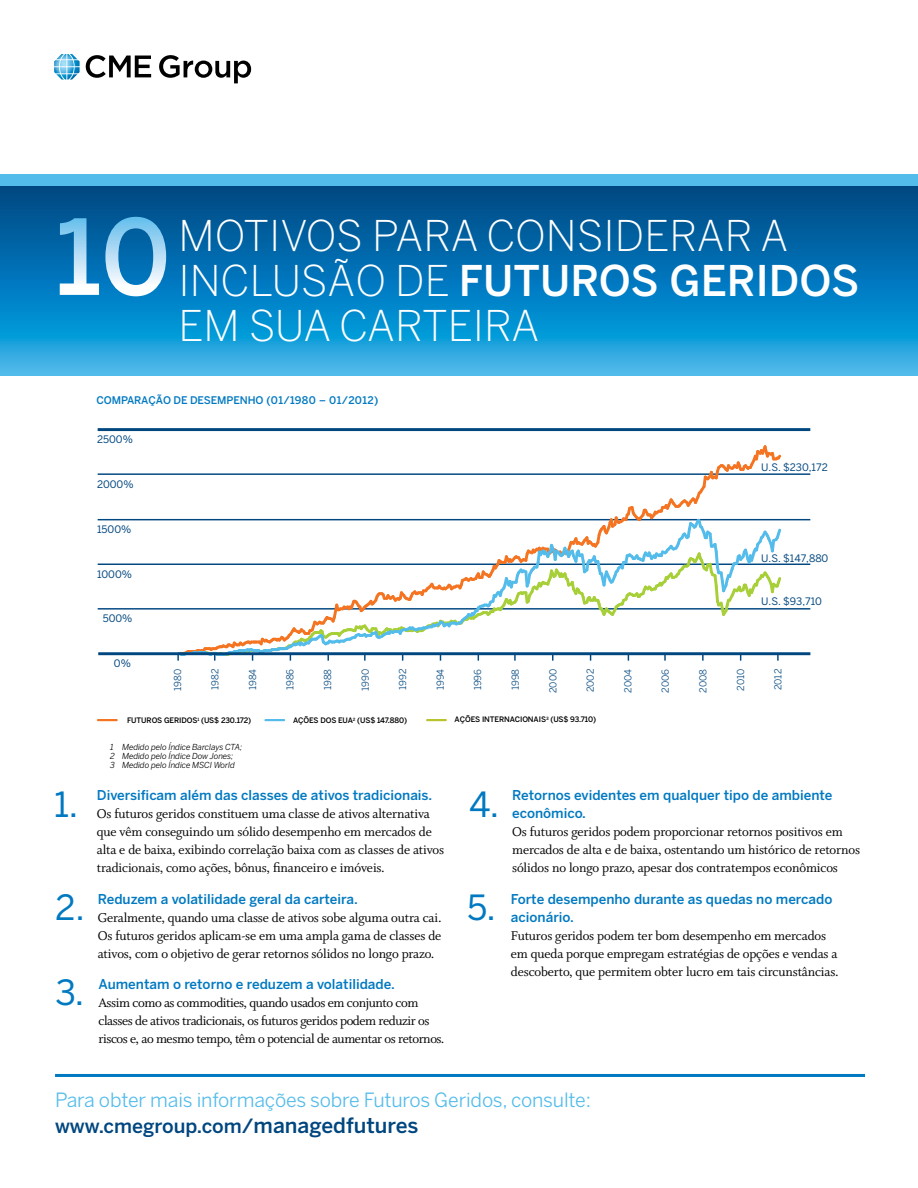
<style>
.page{position:relative;width:918px;height:1188px;background:#fff}
.page>*{position:absolute;margin:0;border:0;box-sizing:border-box;transform-origin:0 0}
.t1{font:500 103.65px "Benton Sans";color:#fff}
.t2{font:300 42px/45px "Benton Sans";color:#fff}
.t3{font:34.5px "Benton Sans";color:#0079c1}
.t4{font:19.5px/25.2px "Benton Sans";letter-spacing:-.01em;color:#54bceb}
.t5{font:14.25px/18px "Whitman Roman LF";letter-spacing:-.01em;color:#000}
.t6{font:14.25px/18px "Whitman Roman LF";letter-spacing:-.03em;color:#000}
.t7{font:500 13.5px/18px "Benton Sans";color:#0079c1}
.t8{font:500 10.5px "Benton Sans";letter-spacing:-.01em;color:#0079c1}
.t9{font:10.2px "Benton Sans";color:#00467f}
.t10{font:9.6px "Benton Sans";color:#00467f}
.t11{font:italic 8.25px/9px "Benton Sans";letter-spacing:-.01em;color:#000}
.t12{font:500 7.5px "Benton Sans";letter-spacing:-.01em;color:#000}
.s1{font-weight:500}
.s2{font-weight:500;color:#00467f}
.s3{font-weight:500;font-size:21px;color:#00467f}
</style>
<div class="page">
<svg style="left:0;top:185px;width:918px;height:190px;background:#0a7bba"></svg>
<div style="left:0;top:174px;width:918px;height:11px;background:#54bceb"></div>
<svg style="left:86px;top:55px;width:65px;height:23px"></svg>
<svg style="left:159px;top:55px;width:92px;height:28px"></svg>
<img style="left:54px;top:54px;width:26px;height:26px">
<hr style="left:55px;top:1074px;width:810px;height:3px;background:#0079c1">
<svg style="left:98px;top:719px;width:19px;height:2px"></svg>
<svg style="left:265px;top:719px;width:19px;height:2px"></svg>
<svg style="left:427px;top:719px;width:19px;height:2px"></svg>
<hr style="left:98px;top:428px;width:712px;height:3px;background:#00467f">
<hr style="left:98px;top:473px;width:712px;height:2px;background:#00467f">
<hr style="left:98px;top:519px;width:712px;height:1px;background:#00467f">
<hr style="left:98px;top:564px;width:712px;height:1px;background:#00467f">
<hr style="left:98px;top:608px;width:712px;height:2px;background:#00467f">
<hr style="left:98px;top:652px;width:712px;height:3px;background:#00467f">
<svg style="left:176px;top:445px;width:608px;height:216px"></svg>
<h1 class="t1" style="left:55px;top:196px;width:117px">10</h1>
<h2 class="t2" style="left:178px;top:212px;width:682px">MOTIVOS PARA CONSIDERAR A<br>INCLUSÃO DE <span class="s1">FUTUROS GERIDOS<br></span>EM SUA CARTEIRA</h2>
<p class="t8" style="left:97px;top:394px;width:283px">COMPARAÇÃO DE DESEMPENHO (01/1980 – 01/2012)</p>
<p class="t9" style="left:97px;top:434px;width:37px">2500%</p>
<p class="t9" style="left:97px;top:478px;width:38px">2000%</p>
<p class="t9" style="left:97px;top:523px;width:36px">1500%</p>
<p class="t9" style="left:97px;top:568px;width:36px">1000%</p>
<p class="t9" style="left:103px;top:613px;width:31px">500%</p>
<p class="t9" style="left:114px;top:657px;width:18px">0%</p>
<p class="t9" style="left:761px;top:462px;width:68px">U.S. $230,172</p>
<p class="t9" style="left:761px;top:552px;width:69px">U.S. $147,880</p>
<p class="t9" style="left:761px;top:595px;width:62px">U.S. $93,710</p>
<p class="t10" style="left:172px;top:691px;width:23px;rotate:-90deg">1980</p>
<p class="t10" style="left:209px;top:690px;width:23px;rotate:-90deg">1982</p>
<p class="t10" style="left:247px;top:690px;width:23px;rotate:-90deg">1984</p>
<p class="t10" style="left:284px;top:690px;width:23px;rotate:-90deg">1986</p>
<p class="t10" style="left:322px;top:690px;width:23px;rotate:-90deg">1988</p>
<p class="t10" style="left:360px;top:691px;width:23px;rotate:-90deg">1990</p>
<p class="t10" style="left:397px;top:690px;width:23px;rotate:-90deg">1992</p>
<p class="t10" style="left:435px;top:690px;width:23px;rotate:-90deg">1994</p>
<p class="t10" style="left:472px;top:690px;width:23px;rotate:-90deg">1996</p>
<p class="t10" style="left:510px;top:690px;width:23px;rotate:-90deg">1998</p>
<p class="t10" style="left:547px;top:693px;width:26px;rotate:-90deg">2000</p>
<p class="t10" style="left:585px;top:692px;width:25px;rotate:-90deg">2002</p>
<p class="t10" style="left:622px;top:693px;width:25px;rotate:-90deg">2004</p>
<p class="t10" style="left:660px;top:693px;width:25px;rotate:-90deg">2006</p>
<p class="t10" style="left:697px;top:693px;width:25px;rotate:-90deg">2008</p>
<p class="t10" style="left:735px;top:691px;width:23px;rotate:-90deg">2010</p>
<p class="t10" style="left:772px;top:690px;width:23px;rotate:-90deg">2012</p>
<h3 class="t3" style="left:54px;top:784px;width:26px">1.</h3>
<h3 class="t3" style="left:55px;top:887px;width:31px">2.</h3>
<h3 class="t3" style="left:56px;top:972px;width:30px">3.</h3>
<p class="t12" style="left:127px;top:716px;width:126px">FUTUROS GERIDOS<sup>1</sup> (US$ 230.172)</p>
<p class="t12" style="left:293px;top:716px;width:116px">AÇÕES DOS EUA<sup>2</sup> (US$ 147.880)</p>
<p class="t12" style="left:455px;top:715px;width:143px">AÇÕES INTERNACIONAIS<sup>3</sup> (US$ 93.710)</p>
<p class="t11" style="left:110px;top:743px;width:134px">1 Medido pelo Índice Barclays CTA;<br>2 Medido pelo Índice Dow Jones;<br>3 Medido pelo Índice MSCI World</p>
<p class="t7" style="left:97px;top:786px;width:337px">Diversificam além das classes de ativos tradicionais.</p>
<p class="t5" style="left:97px;top:805px;width:349px">Os futuros geridos constituem uma classe de ativos alternativa que vêm conseguindo um sólido desempenho em mercados de alta e de baixa, exibindo correlação baixa com as classes de ativos tradicionais, como ações, bônus, financeiro e imóveis.</p>
<p class="t7" style="left:98px;top:890px;width:262px">Reduzem a volatilidade geral da carteira.</p>
<p class="t5" style="left:98px;top:909px;width:345px;text-align:justify">Geralmente, quando uma classe de ativos sobe alguma outra cai.<br>Os futuros geridos aplicam-se em uma ampla gama de classes de ativos, com o objetivo de gerar retornos sólidos no longo prazo.</p>
<p class="t7" style="left:98px;top:975px;width:298px">Aumentam o retorno e reduzem a volatilidade.</p>
<p class="t6" style="left:98px;top:994px;width:348px">Assim como as commodities, quando usados em conjunto com classes de ativos tradicionais, os futuros geridos podem reduzir os riscos e, ao mesmo tempo, têm o potencial de aumentar os retornos.</p>
<h3 class="t3" style="left:469px;top:784px;width:31px">4.</h3>
<h3 class="t3" style="left:467px;top:887px;width:30px">5.</h3>
<p class="t7" style="left:512px;top:786px;width:322px">Retornos evidentes em qualquer tipo de ambiente econômico.</p>
<p class="t5" style="left:512px;top:823px;width:349px">Os futuros geridos podem proporcionar retornos positivos em mercados de alta e de baixa, ostentando um histórico de retornos sólidos no longo prazo, apesar dos contratempos econômicos</p>
<p class="t7" style="left:511px;top:890px;width:323px">Forte desempenho durante as quedas no mercado acionário.</p>
<p class="t5" style="left:511px;top:927px;width:329px">Futuros geridos podem ter bom desempenho em mercados em queda porque empregam estratégias de opções e vendas a descoberto, que permitem obter lucro em tais circunstâncias.</p>
<h3 class="t4" style="left:55px;top:1088px;width:537px">Para obter mais informações sobre Futuros Geridos, consulte: <span class="s2">www.cmegroup.com/</span><span class="s3">managedfutures</span></h3>
</div>
